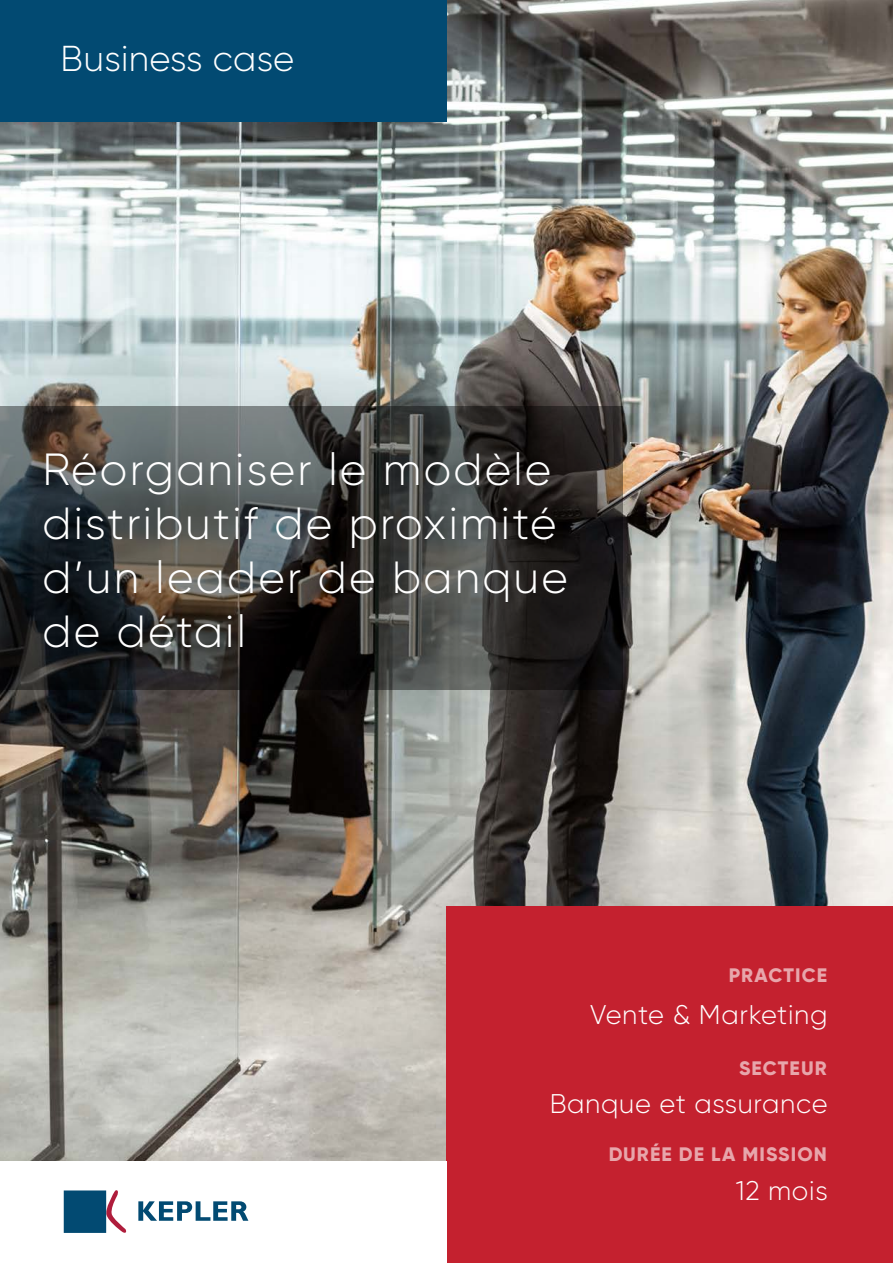
<style>
.page{position:relative;width:893px;height:1263px;background:#fff}
.page>*{position:absolute;margin:0;border:0;box-sizing:border-box;transform-origin:0 0}
.t1{font:300 45px/54px "Gilroy";letter-spacing:.05em;color:#fff}
.t2{font:300 36px "Gilroy";letter-spacing:.01em;color:#fff}
.t3{font:300 27px "Gilroy";letter-spacing:.025em;color:#fff}
.t4{font:800 19.5px "Gilroy";letter-spacing:.06em;color:#fff}
</style>
<div class="page">
<img style="left:0;top:0;width:893px;height:1161px">
<svg style="left:0;top:407px;width:623px;height:283px;background:#393938"></svg>
<div style="left:446px;top:906px;width:447px;height:357px;background:#c4212f"></div>
<svg style="left:138px;top:1201px;width:110px;height:20px"></svg>
<svg style="left:64px;top:1190px;width:63px;height:43px"></svg>
<div style="left:0;top:0;width:446px;height:121px;background:#024a72"></div>
<p class="t2" style="left:61px;top:37px;width:235px">Business case</p>
<p class="t1" style="left:43px;top:442px;width:527px">Réorganiser le modèle distributif de proximité d’un leader de banque de détail</p>
<p class="t4" style="left:729px;top:963px;width:100px">PRACTICE</p>
<p class="t3" style="left:590px;top:998px;width:239px">Vente &amp; Marketing</p>
<p class="t4" style="left:739px;top:1056px;width:89px">SECTEUR</p>
<p class="t3" style="left:550px;top:1087px;width:279px">Banque et assurance</p>
<p class="t4" style="left:608px;top:1142px;width:220px">DURÉE DE LA MISSION</p>
<p class="t3" style="left:736px;top:1173px;width:93px">12 mois</p>
</div>
